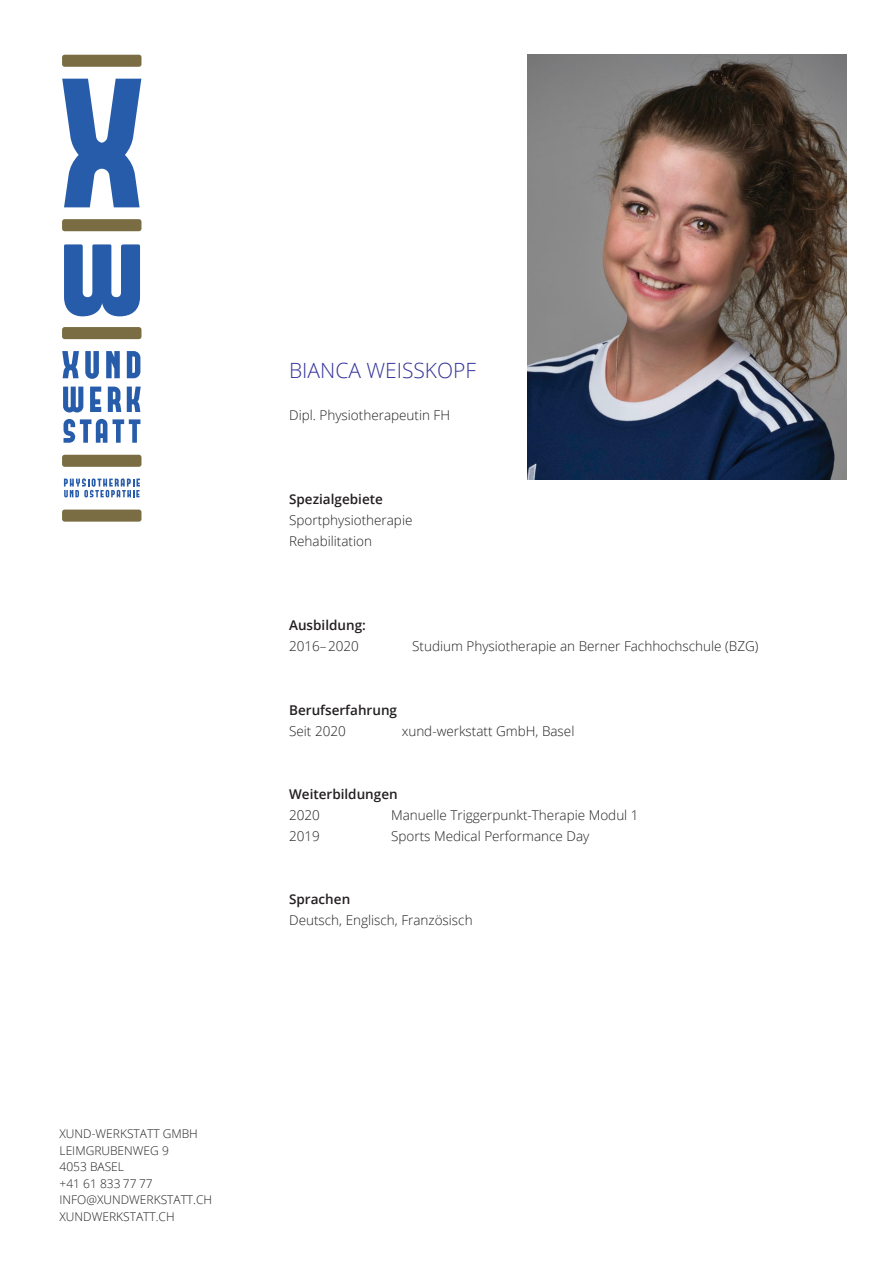
<style>
.page{position:relative;width:893px;height:1263px;background:#fff}
.page>*{position:absolute;margin:0;border:0;box-sizing:border-box;transform-origin:0 0}
.t1{font:300 21px "Open Sans";color:#339}
.t2{font:300 13.5px/21px "Open Sans";color:#231f20}
.t3{font:600 13.5px "Open Sans";color:#231f20}
.t4{font:300 12px/16.5px "Open Sans";color:#231f20}
</style>
<div class="page">
<svg style="left:62px;top:79px;width:79px;height:128px"></svg>
<div style="left:62px;top:55px;width:79px;height:12px;background:#7a6d44;border-radius:3px"></div>
<div style="left:62px;top:327px;width:79px;height:12px;background:#7a6d44;border-radius:3px"></div>
<div style="left:62px;top:510px;width:79px;height:12px;background:#7a6d44;border-radius:3px"></div>
<div style="left:62px;top:455px;width:79px;height:12px;background:#7a6d44;border-radius:3px"></div>
<div style="left:62px;top:219px;width:79px;height:12px;background:#7a6d44;border-radius:3px"></div>
<svg style="left:62px;top:351px;width:17px;height:27px"></svg>
<svg style="left:85px;top:351px;width:14px;height:28px"></svg>
<svg style="left:106px;top:351px;width:14px;height:27px"></svg>
<svg style="left:127px;top:351px;width:13px;height:27px"></svg>
<svg style="left:63px;top:387px;width:20px;height:25px"></svg>
<svg style="left:90px;top:387px;width:11px;height:25px"></svg>
<svg style="left:108px;top:387px;width:13px;height:25px"></svg>
<svg style="left:127px;top:387px;width:14px;height:25px"></svg>
<svg style="left:64px;top:419px;width:43px;height:24px"></svg>
<svg style="left:113px;top:419px;width:27px;height:24px"></svg>
<svg style="left:64px;top:244px;width:76px;height:72px"></svg>
<svg style="left:64px;top:478px;width:76px;height:19px"></svg>
<img style="left:527px;top:55px;width:319px;height:425px">
<h1 class="t1" style="left:289px;top:356px;width:188px">BIANCA WEISSKOPF</h1>
<p class="t2" style="left:289px;top:405px;width:162px">Dipl. Physiotherapeutin FH</p>
<p class="t3" style="left:289px;top:490px;width:95px">Spezialgebiete</p>
<p class="t2" style="left:289px;top:510px;width:125px">Sportphysiotherapie<br>Rehabilitation</p>
<p class="t3" style="left:289px;top:616px;width:78px">Ausbildung:</p>
<p class="t2" style="left:289px;top:636px;width:71px">2016–2020</p>
<p class="t2" style="left:412px;top:636px;width:348px">Studium Physiotherapie an Berner Fachhochschule (BZG)</p>
<p class="t3" style="left:289px;top:700px;width:109px">Berufserfahrung</p>
<p class="t2" style="left:289px;top:720px;width:58px">Seit 2020</p>
<p class="t2" style="left:402px;top:720px;width:174px">xund-werkstatt GmbH, Basel</p>
<p class="t3" style="left:289px;top:784px;width:110px">Weiterbildungen</p>
<p class="t2" style="left:289px;top:804px;width:32px">2020</p>
<p class="t2" style="left:391px;top:804px;width:249px">Manuelle Triggerpunkt-Therapie Modul 1</p>
<p class="t2" style="left:289px;top:825px;width:32px">2019</p>
<p class="t2" style="left:391px;top:825px;width:200px">Sports Medical Performance Day</p>
<p class="t3" style="left:289px;top:889px;width:63px">Sprachen</p>
<p class="t2" style="left:289px;top:909px;width:185px">Deutsch, Englisch, Französisch</p>
<p class="t4" style="left:60px;top:1125px;width:154px">XUND-WERKSTATT GMBH<br>LEIMGRUBENWEG 9<br>4053 BASEL<br>+41 61 833 77 77<br>INFO@XUNDWERKSTATT.CH<br>XUNDWERKSTATT.CH</p>
</div>
